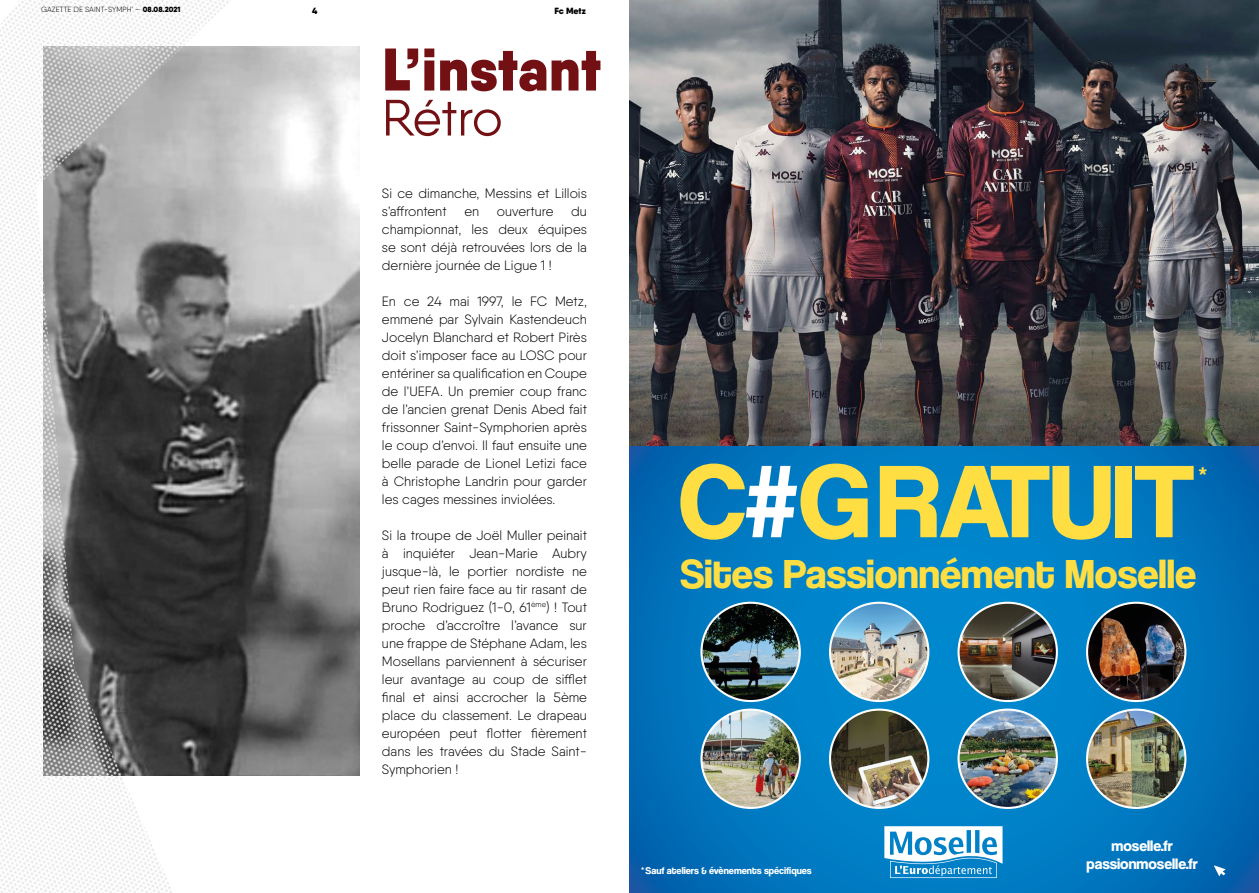
<style>
.page{position:relative;width:1259px;height:893px;background:#fff}
.page>*{position:absolute;margin:0;border:0;box-sizing:border-box;transform-origin:0 0}
.t1{font:700 107.4px "Coolvetica Rg";color:#ffde44}
.t2{font:900 60px "Qanelas";color:#731014}
.t3{font:51px "Qanelas";letter-spacing:-.015em;color:#731014}
.t4{font:700 42.15px "Coolvetica Rg";color:#ffde44}
.t5{font:700 16.35px "Coolvetica Rg";color:#ffde44}
.t6{font:700 15.6px/18.8px "Coolvetica Rg";color:#fff;text-align:center}
.t7{font:300 13.5px/18px "Qanelas";color:#000;text-align:justify}
.t8{font:700 10.2px "Coolvetica Rg";color:#fff}
.t9{font:900 9px "Qanelas";color:#000}
.t10{font:300 7.5px "Qanelas";letter-spacing:.01em;color:#000}
.s1{font-weight:900}
.s2{color:#fff}
</style>
<div class="page">
<img style="left:231px;top:47px;width:129px;height:728px">
<img style="left:0;top:0;width:231px;height:893px">
<img style="left:629px;top:0;width:630px;height:446px">
<svg style="left:629px;top:446px;width:630px;height:447px;background:#0179c0"></svg>
<svg style="left:884px;top:826px;width:118px;height:52px"></svg>
<svg style="left:1213px;top:865px;width:12px;height:11px"></svg>
<img style="left:1087px;top:710px;width:98px;height:98px;border-radius:49px">
<div style="left:1086px;top:709px;width:100px;height:100px;border:2px solid #fff;border-radius:50%"></div>
<img style="left:830px;top:710px;width:98px;height:98px;border-radius:49px">
<div style="left:829px;top:709px;width:100px;height:100px;border:2px solid #fff;border-radius:50%"></div>
<img style="left:958px;top:710px;width:99px;height:98px;border-radius:49px">
<div style="left:957px;top:709px;width:101px;height:100px;border:2px solid #fff;border-radius:50%"></div>
<img style="left:1087px;top:603px;width:98px;height:98px;border-radius:49px">
<div style="left:1086px;top:602px;width:100px;height:100px;border:2px solid #fff;border-radius:50%"></div>
<img style="left:701px;top:603px;width:99px;height:98px;border-radius:49px">
<div style="left:700px;top:602px;width:101px;height:100px;border:2px solid #fff;border-radius:50%"></div>
<img style="left:830px;top:603px;width:98px;height:98px;border-radius:49px">
<div style="left:829px;top:602px;width:100px;height:100px;border:2px solid #fff;border-radius:50%"></div>
<img style="left:958px;top:603px;width:99px;height:98px;border-radius:49px">
<div style="left:957px;top:602px;width:101px;height:100px;border:2px solid #fff;border-radius:50%"></div>
<img style="left:701px;top:710px;width:99px;height:98px;border-radius:49px">
<div style="left:700px;top:709px;width:101px;height:100px;border:2px solid #fff;border-radius:50%"></div>
<p class="t10" style="left:41px;top:5px;width:141px">GAZETTE DE SAINT-SYMPH' — <span class="s1">08.08.2021</span></p>
<p class="t9" style="left:554px;top:5px;width:33px">Fc Metz</p>
<p class="t9" style="left:312px;top:5px;width:7px">4</p>
<h2 class="t2" style="left:382px;top:31px;width:221px">L’instant</h2>
<h3 class="t3" style="left:382px;top:87px;width:122px">Rétro</h3>
<p class="t7" style="left:382px;top:184px;width:206px">Si ce dimanche, Messins et Lillois s’affrontent</p>
<p class="t7" style="left:382px;top:202px;width:206px;text-indent:189px">du championnat, les deux équipes se sont déjà retrouvées lors de la dernière journée de Ligue 1 !</p>
<p class="t7" style="left:382px;top:292px;width:206px">En ce 24 mai 1997, le FC Metz, emmené par Sylvain Kastendeuch Jocelyn Blanchard et Robert Pirès doit s’imposer face au LOSC pour entériner sa qualification en Coupe de l’UEFA. Un premier coup franc de l’ancien grenat Denis Abed fait frissonner Saint-Symphorien après le coup d’envoi. Il faut ensuite une belle parade de Lionel Letizi face à Christophe Landrin pour garder les cages messines inviolées.</p>
<p class="t7" style="left:382px;top:526px;width:206px">Si la troupe de Joël Muller peinait à inquiéter Jean-Marie Aubry jusque-là, le portier nordiste ne peut rien faire face au tir rasant de Bruno Rodriguez (1-0, 61<sup>ème</sup>) ! Tout proche d’accroître l’avance sur une frappe de Stéphane Adam, les Mosellans parviennent à sécuriser leur avantage au coup de sifflet final et ainsi accrocher la 5ème place du classement. Le drapeau européen peut flotter fièrement dans les travées du Stade Saint-Symphorien !</p>
<p class="t7" style="left:464px;top:202px;width:16px">en</p>
<p class="t7" style="left:497px;top:202px;width:58px">ouverture</p>
<h1 class="t1" style="left:679px;top:438px;width:517px">C<span class="s2">#</span>GRATUIT</h1>
<p class="t5" style="left:1198px;top:463px;width:10px">*</p>
<h3 class="t4" style="left:680px;top:549px;width:517px">Sites Passionnément Moselle</h3>
<p class="t8" style="left:641px;top:865px;width:172px"><sup>*</sup> Sauf ateliers &amp; évènements spécifiques</p>
<p class="t6" style="left:1086px;top:836px;width:113px">moselle.fr passionmoselle.fr</p>
</div>
